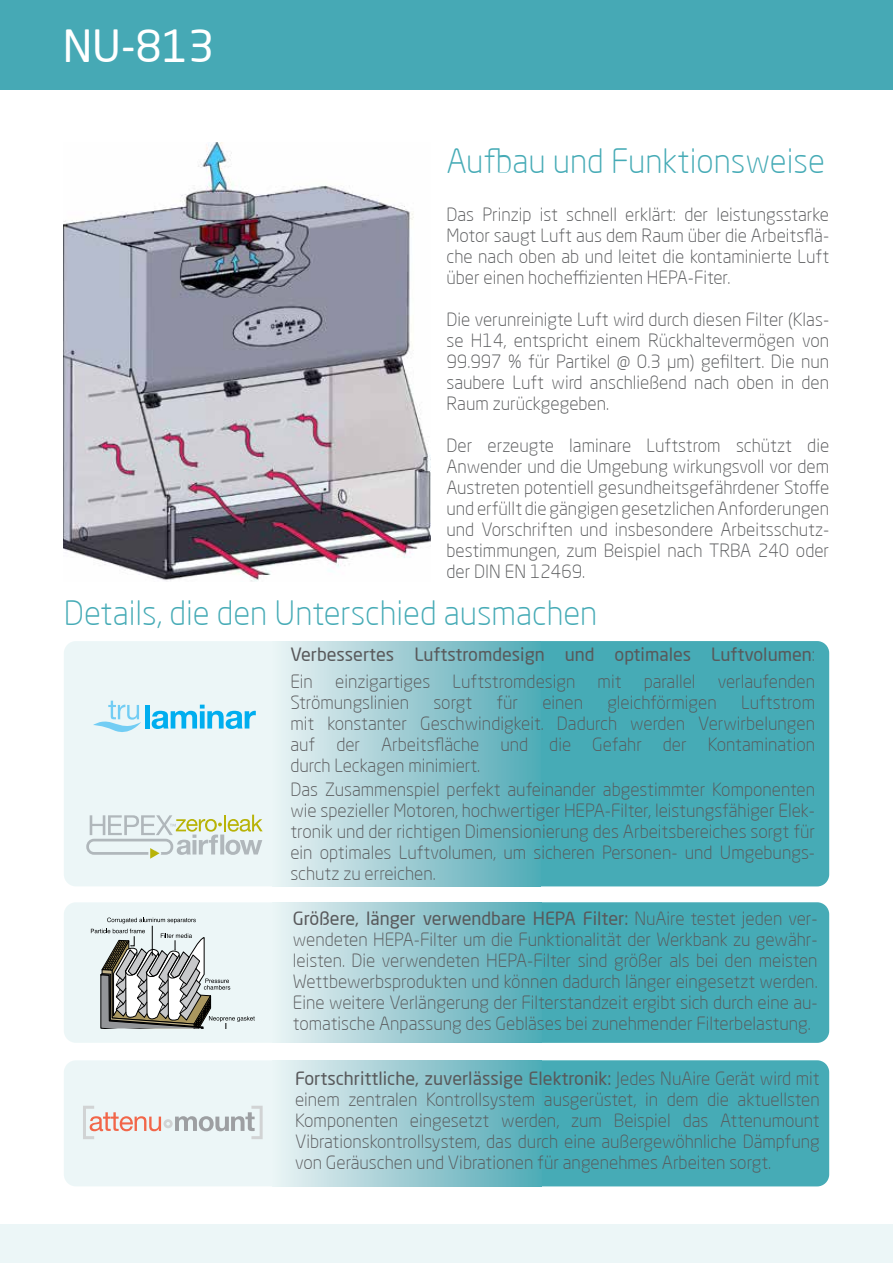
<style>
.page{position:relative;width:893px;height:1263px;background:#fff}
.page>*{position:absolute;margin:0;border:0;box-sizing:border-box;transform-origin:0 0}
.t1{font:43.5px "Neo Sans Pro";color:#fff}
.t2{font:300 33px "Neo Sans Pro";color:#46abb6}
.t3{font:300 18px/21px "Neo Sans Pro";color:#58595b;text-align:justify}
.s1{font-weight:400}
</style>
<div class="page">
<div style="left:0;top:0;width:893px;height:90px;background:#46a9b5"></div>
<div style="left:0;top:1225px;width:893px;height:38px;background:#ecf6f7"></div>
<div style="left:70px;top:908px;width:281px;height:129px;background:#ecf6f7;border-radius:6px"></div>
<div style="left:64px;top:902px;width:293px;height:141px;border:12px solid #46abb6;border-radius:6px"></div>
<div style="left:334px;top:908px;width:489px;height:129px;background:#46abb6;border-radius:6px"></div>
<div style="left:328px;top:902px;width:501px;height:141px;border:12px solid #46abb6;border-radius:6px"></div>
<div style="left:272px;top:902px;width:270px;height:141px;background:linear-gradient(to right,#ebf1f3,#51a9b5)"></div>
<div style="left:70px;top:1066px;width:281px;height:114px;background:#ecf6f7;border-radius:6px"></div>
<div style="left:64px;top:1060px;width:293px;height:126px;border:12px solid #46abb6;border-radius:6px"></div>
<div style="left:334px;top:1066px;width:489px;height:114px;background:#46abb6;border-radius:6px"></div>
<div style="left:328px;top:1060px;width:501px;height:126px;border:12px solid #46abb6;border-radius:6px"></div>
<div style="left:272px;top:1060px;width:270px;height:126px;background:linear-gradient(to right,#ebf1f3,#51a9b5)"></div>
<img style="left:64px;top:143px;width:366px;height:438px">
<div style="left:70px;top:647px;width:281px;height:233px;background:#ecf6f7;border-radius:6px"></div>
<div style="left:64px;top:641px;width:293px;height:245px;border:12px solid #46abb6;border-radius:6px"></div>
<div style="left:334px;top:647px;width:489px;height:233px;background:#46abb6;border-radius:6px"></div>
<div style="left:328px;top:641px;width:501px;height:245px;border:12px solid #46abb6;border-radius:6px"></div>
<div style="left:272px;top:641px;width:269px;height:245px;background:linear-gradient(to right,#ebf1f3,#50a9b5)"></div>
<hr style="left:145px;top:705px;width:4px;height:23px;background:#00aeef">
<svg style="left:152px;top:705px;width:104px;height:24px"></svg>
<svg style="left:93px;top:701px;width:48px;height:31px"></svg>
<svg style="left:86px;top:815px;width:177px;height:44px"></svg>
<svg style="left:91px;top:917px;width:164px;height:111px"></svg>
<svg style="left:83px;top:1106px;width:180px;height:33px"></svg>
<h1 class="t1" style="left:63px;top:19px;width:153px">NU-813</h1>
<h2 class="t2" style="left:446px;top:141px;width:380px">Aufbau und Funktionsweise</h2>
<p class="t3" style="left:446px;top:204px;width:384px">Das Prinzip ist schnell erklärt: der leistungsstarke Motor saugt Luft aus dem Raum über die Arbeitsflä&shy;che nach oben ab und leitet die kontaminierte Luft über einen hocheffizienten HEPA-Fiter.</p>
<p class="t3" style="left:446px;top:309px;width:384px">Die verunreinigte Luft wird durch diesen Filter (Klas&shy;se H14, entspricht einem Rückhaltevermögen von 99.997 % für Partikel @ 0.3 µm) gefiltert. Die nun saubere Luft wird anschließend nach oben in den Raum zurückgegeben.</p>
<p class="t3" style="left:446px;top:435px;width:384px">Der erzeugte laminare Luftstrom schützt die Anwender und die Umgebung wirkungsvoll vor dem Austreten potentiell gesundheitsgefährdener Stoffe und erfüllt die gängigen gesetzlichen Anforderungen und Vorschriften und insbesondere Arbeitsschutz&shy;bestimmungen, zum Beispiel nach TRBA 240 oder der DIN EN 12469.</p>
<h2 class="t2" style="left:64px;top:592px;width:535px">Details, die den Unterschied ausmachen</h2>
<p class="t3" style="left:290px;top:641px;width:526px;line-height:27px"><span class="s1">Verbessertes Luftstromdesign und optimales Luftvolumen</span>:<br>Ein einzigartiges Luftstromdesign mit parallel verlaufenden</p>
<p class="t3" style="left:290px;top:692px;width:120px">Strömungslinien</p>
<p class="t3" style="left:433px;top:692px;width:40px">sorgt</p>
<p class="t3" style="left:496px;top:692px;width:23px">für</p>
<p class="t3" style="left:542px;top:692px;width:42px">einen</p>
<p class="t3" style="left:607px;top:692px;width:111px">gleichförmigen</p>
<p class="t3" style="left:290px;top:692px;width:526px;text-indent:451px">Luftstrom mit konstanter Geschwindigkeit. Dadurch werden Verwirbelungen auf der Arbeitsfläche und die Gefahr der Kontamination durch Leckagen minimiert.</p>
<p class="t3" style="left:290px;top:779px;width:526px">Das Zusammenspiel perfekt aufeinander abgestimmter Komponenten wie spezieller Motoren, hochwertiger HEPA-Filter, leistungsfähiger Elek&shy;tronik und der richtigen Dimensionierung des Arbeitsbereiches sorgt für ein optimales Luftvolumen, um sicheren Personen- und Umgebungs&shy;schutz zu erreichen.</p>
<p class="t3" style="left:293px;top:907px;width:526px"><span class="s1">Größere, länger verwendbare HEPA Filter:</span> NuAire testet jeden ver&shy;wendeten HEPA-Filter um die Funktionalität der Werkbank zu gewähr&shy;leisten. Die verwendeten HEPA-Filter sind größer als bei den meisten Wettbewerbsprodukten und können dadurch länger eingesetzt werden.<br>Eine weitere Verlängerung der Filterstandzeit ergibt sich durch eine au&shy;tomatische Anpassung des Gebläses bei zunehmender Filterbelastung.</p>
<p class="t3" style="left:295px;top:1067px;width:526px"><span class="s1">Fortschrittliche, zuverlässige Elektronik:</span> Jedes NuAire Gerät wird mit einem zentralen Kontrollsystem ausgerüstet, in dem die aktuellsten Komponenten eingesetzt werden, zum Beispiel das Attenumount Vibrationskontrollsystem, das durch eine außergewöhnliche Dämpfung von Geräuschen und Vibrationen für angenehmes Arbeiten sorgt.</p>
</div>
